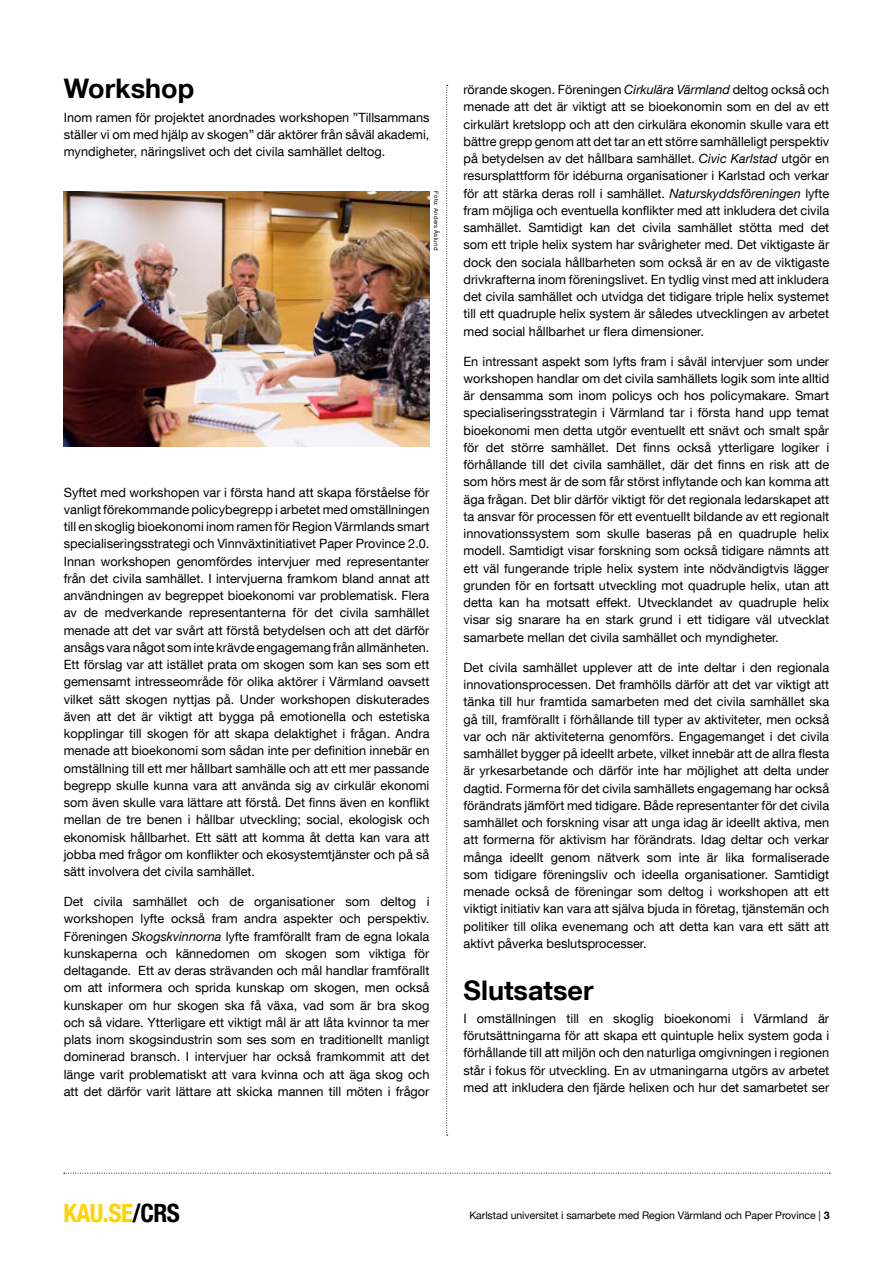
<style>
.page{position:relative;width:893px;height:1263px;background:#fff}
.page>*{position:absolute;margin:0;border:0;box-sizing:border-box;transform-origin:0 0}
.t1{font:700 27px "Helvetica Neue LT Com";color:#000}
.t2{font:700 condensed 25.2px "Helvetica Neue LT Com";letter-spacing:-.02em;color:#ffd300}
.t3{font:12.75px/17.2px "Helvetica Neue LT Com";color:#000;text-align:justify}
.t4{font:10.5px "Helvetica Neue";letter-spacing:-.005em;color:#000}
.t5{font:6px "Helvetica Neue LT Com";letter-spacing:.05em;color:#000}
.s1{font-style:italic}
.s2{color:#000}
.s3{font-weight:700}
</style>
<div class="page">
<svg style="left:446px;top:85px;width:2px;height:1051px"></svg>
<svg style="left:64px;top:1173px;width:766px;height:1px"></svg>
<img style="left:63px;top:191px;width:366px;height:256px">
<h1 class="t1" style="left:64px;top:72px;width:132px">Workshop</h1>
<p class="t3" style="left:64px;top:108px;width:367px">Inom ramen för projektet anordnades workshopen ”Tillsammans ställer vi om med hjälp av skogen” där aktörer från såväl akademi, myndigheter, näringslivet och det civila samhället deltog.</p>
<p class="t5" style="left:440px;top:191px;width:60px;rotate:90deg">Foto: Anders Åslund</p>
<p class="t3" style="left:64px;top:483px;width:367px">Syftet med workshopen var i första hand att skapa förståelse för vanligt förekommande policybegrepp i arbetet med omställningen till en skoglig bioekonomi inom ramen för Region Värmlands smart specialiseringsstrategi och Vinnväxtinitiativet Paper Province 2.0.<br>Innan workshopen genomfördes intervjuer med representanter från det civila samhället. I intervjuerna framkom bland annat att användningen av begreppet bioekonomi var problematisk. Flera av de medverkande representanterna för det civila samhället menade att det var svårt att förstå betydelsen och att det därför ansågs vara något som inte krävde engagemang från allmänheten.<br>Ett förslag var att istället prata om skogen som kan ses som ett gemensamt intresseområde för olika aktörer i Värmland oavsett vilket sätt skogen nyttjas på. Under workshopen diskuterades även att det är viktigt att bygga på emotionella och estetiska kopplingar till skogen för att skapa delaktighet i frågan. Andra menade att bioekonomi som sådan inte per definition innebär en omställning till ett mer hållbart samhälle och att ett mer passande begrepp skulle kunna vara att använda sig av cirkulär ekonomi som även skulle vara lättare att förstå. Det finns även en konflikt mellan de tre benen i hållbar utveckling; social, ekologisk och ekonomisk hållbarhet. Ett sätt att komma åt detta kan vara att jobba med frågor om konflikter och ekosystemtjänster och på så sätt involvera det civila samhället.</p>
<p class="t3" style="left:64px;top:893px;width:367px">Det civila samhället och de organisationer som deltog i workshopen lyfte också fram andra aspekter och perspektiv.<br>Föreningen <span class="s1">Skogskvinnorna</span> lyfte framförallt fram de egna lokala kunskaperna och kännedomen om skogen som viktiga för deltagande. Ett av deras strävanden och mål handlar framförallt om att informera och sprida kunskap om skogen, men också kunskaper om hur skogen ska få växa, vad som är bra skog och så vidare. Ytterligare ett viktigt mål är att låta kvinnor ta mer plats inom skogsindustrin som ses som en traditionellt manligt dominerad bransch. I intervjuer har också framkommit att det länge varit problematiskt att vara kvinna och att äga skog och att det därför varit lättare att skicka mannen till möten i frågor</p>
<p class="t3" style="left:463px;top:81px;width:367px">rörande skogen. Föreningen <span class="s1">Cirkulära Värmland</span> deltog också och menade att det är viktigt att se bioekonomin som en del av ett cirkulärt kretslopp och att den cirkulära ekonomin skulle vara ett bättre grepp genom att det tar an ett större samhälleligt perspektiv på betydelsen av det hållbara samhället. <span class="s1">Civic Karlstad</span> utgör en resursplattform för idéburna organisationer i Karlstad och verkar för att stärka deras roll i samhället. <span class="s1">Naturskyddsföreningen</span> lyfte fram möjliga och eventuella konflikter med att inkludera det civila samhället. Samtidigt kan det civila samhället stötta med det som ett triple helix system har svårigheter med. Det viktigaste är dock den sociala hållbarheten som också är en av de viktigaste drivkrafterna inom föreningslivet. En tydlig vinst med att inkludera det civila samhället och utvidga det tidigare triple helix systemet till ett quadruple helix system är således utvecklingen av arbetet med social hållbarhet ur flera dimensioner.</p>
<p class="t3" style="left:463px;top:352px;width:367px">En intressant aspekt som lyfts fram i såväl intervjuer som under workshopen handlar om det civila samhällets logik som inte alltid är densamma som inom policys och hos policymakare. Smart specialiseringsstrategin i Värmland tar i första hand upp temat bioekonomi men detta utgör eventuellt ett snävt och smalt spår för det större samhället. Det finns också ytterligare logiker i förhållande till det civila samhället, där det finns en risk att de som hörs mest är de som får störst inflytande och kan komma att äga frågan. Det blir därför viktigt för det regionala ledarskapet att ta ansvar för processen för ett eventuellt bildande av ett regionalt innovationssystem som skulle baseras på en quadruple helix modell. Samtidigt visar forskning som också tidigare nämnts att ett väl fungerande triple helix system inte nödvändigtvis lägger grunden för en fortsatt utveckling mot quadruple helix, utan att detta kan ha motsatt effekt. Utvecklandet av quadruple helix visar sig snarare ha en stark grund i ett tidigare väl utvecklat samarbete mellan det civila samhället och myndigheter.</p>
<p class="t3" style="left:463px;top:658px;width:367px">Det civila samhället upplever att de inte deltar i den regionala innovationsprocessen. Det framhölls därför att det var viktigt att tänka till hur framtida samarbeten med det civila samhället ska gå till, framförallt i förhållande till typer av aktiviteter, men också var och när aktiviteterna genomförs. Engagemanget i det civila samhället bygger på ideellt arbete, vilket innebär att de allra flesta är yrkesarbetande och därför inte har möjlighet att delta under dagtid. Formerna för det civila samhällets engagemang har också förändrats jämfört med tidigare. Både representanter för det civila samhället och forskning visar att unga idag är ideellt aktiva, men att formerna för aktivism har förändrats. Idag deltar och verkar många ideellt genom nätverk som inte är lika formaliserade som tidigare föreningsliv och ideella organisationer. Samtidigt menade också de föreningar som deltog i workshopen att ett viktigt initiativ kan vara att själva bjuda in företag, tjänstemän och politiker till olika evenemang och att detta kan vara ett sätt att aktivt påverka beslutsprocesser.</p>
<h1 class="t1" style="left:463px;top:973px;width:132px">Slutsatser</h1>
<p class="t3" style="left:463px;top:1009px;width:367px">I omställningen till en skoglig bioekonomi i Värmland är förutsättningarna för att skapa ett quintuple helix system goda i förhållande till att miljön och den naturliga omgivningen i regionen står i fokus för utveckling. En av utmaningarna utgörs av arbetet med att inkludera den fjärde helixen och hur det samarbetet ser</p>
<h2 class="t2" style="left:63px;top:1198px;width:118px">KAU.SE<span class="s2">/CRS</span></h2>
<p class="t4" style="left:469px;top:1207px;width:362px">Karlstad universitet i samarbete med Region Värmland och Paper Province | <span class="s3">3</span></p>
</div>
